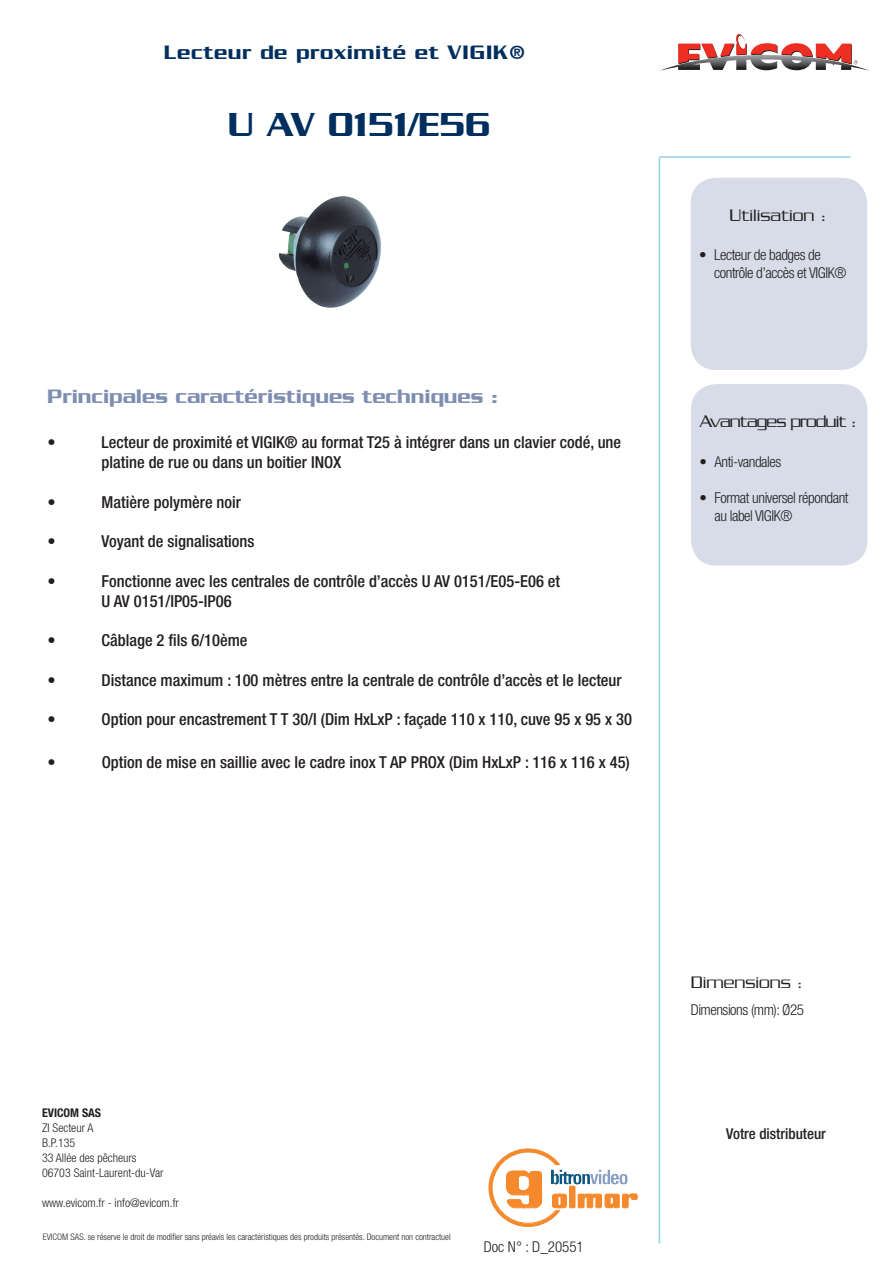
<style>
.page{position:relative;width:893px;height:1263px;background:#fff}
.page>*{position:absolute;margin:0;border:0;box-sizing:border-box;transform-origin:0 0}
.t1{font:500 36px "Serpentine";color:#002e5e}
.t2{font:500 21px "Serpentine";color:#7d8eb0}
.t3{font:500 21px "Serpentine";letter-spacing:.03em;color:#002e5e}
.t4{font:300 18px "Serpentine";color:#231f20}
.t5{font:300 18px "Serpentine";letter-spacing:-.05em;color:#231f20}
.t6{font:500 condensed 16.5px/19.8px "Helvetica Neue";color:#231f20}
.t7{font:300 condensed 15px/18px "Helvetica Neue";letter-spacing:-.03em;color:#231f20}
.t8{font:500 condensed 15px "Helvetica Neue";color:#231f20}
.t9{font:300 condensed 15px "Helvetica Neue";color:#231f20}
.t10{font:300 condensed 12px/15px "Helvetica Neue";color:#231f20}
.t11{font:700 condensed 12px "Helvetica Neue";color:#231f20}
.t12{font:300 condensed 9px "Helvetica Neue";color:#231f20}
</style>
<div class="page">
<hr style="left:659px;top:158px;width:1px;height:1085px;background:#8fd0ee">
<hr style="left:659px;top:156px;width:191px;height:2px;background:#8fd0ee">
<svg style="left:660px;top:34px;width:209px;height:37px"></svg>
<div style="left:569px;top:1186px;width:6px;height:22px;background:#f5892c"></div>
<div style="left:569px;top:1186px;width:6px;height:22px;border:1px solid #f5892c"></div>
<svg style="left:488px;top:1148px;width:79px;height:79px"></svg>
<svg style="left:577px;top:1193px;width:61px;height:16px"></svg>
<img style="left:551px;top:1166px;width:77px;height:23px">
<div style="left:691px;top:178px;width:176px;height:192px;background:#d7dce8;border-radius:26px"></div>
<img style="left:278px;top:196px;width:103px;height:112px">
<div style="left:691px;top:384px;width:176px;height:182px;background:#d7dce8;border-radius:26px"></div>
<p class="t3" style="left:164px;top:40px;width:363px">Lecteur de proximité et VIGIK®</p>
<h1 class="t1" style="left:228px;top:104px;width:264px">U AV 0151/E56</h1>
<p class="t2" style="left:48px;top:385px;width:452px">Principales caractéristiques techniques :</p>
<p class="t6" style="left:48px;top:432px;width:10px">•</p>
<p class="t6" style="left:102px;top:432px;width:521px">Lecteur de proximité et VIGIK® au format T25 à intégrer dans un clavier codé, une platine de rue ou dans un boitier INOX</p>
<p class="t6" style="left:48px;top:492px;width:10px">•</p>
<p class="t6" style="left:102px;top:492px;width:141px">Matière polymère noir</p>
<p class="t6" style="left:48px;top:531px;width:10px">•</p>
<p class="t6" style="left:102px;top:531px;width:154px">Voyant de signalisations</p>
<p class="t6" style="left:48px;top:571px;width:10px">•</p>
<p class="t6" style="left:102px;top:571px;width:460px">Fonctionne avec les centrales de contrôle d’accès U AV 0151/E05-E06 et<br>U AV 0151/IP05-IP06</p>
<p class="t6" style="left:48px;top:630px;width:10px">•</p>
<p class="t6" style="left:102px;top:630px;width:147px">Câblage 2 fils 6/10ème</p>
<p class="t6" style="left:48px;top:670px;width:10px">•</p>
<p class="t6" style="left:102px;top:670px;width:521px">Distance maximum : 100 mètres entre la centrale de contrôle d’accès et le lecteur</p>
<p class="t6" style="left:48px;top:709px;width:10px">•</p>
<p class="t6" style="left:102px;top:709px;width:532px">Option pour encastrement T T 30/I (Dim HxLxP : façade 110 x 110, cuve 95 x 95 x 30</p>
<p class="t6" style="left:48px;top:752px;width:10px">•</p>
<p class="t6" style="left:102px;top:752px;width:530px">Option de mise en saillie avec le cadre inox T AP PROX (Dim HxLxP : 116 x 116 x 45)</p>
<p class="t4" style="left:729px;top:205px;width:99px">Utilisation :</p>
<p class="t7" style="left:714px;top:246px;width:134px;text-indent:-15px">• Lecteur de badges de contrôle d’accès et VIGIK®</p>
<p class="t5" style="left:700px;top:411px;width:158px">Avantages produit :</p>
<p class="t7" style="left:699px;top:452px;width:83px">• Anti-vandales</p>
<p class="t7" style="left:714px;top:488px;width:136px;text-indent:-15px">• Format universel répondant au label VIGIK®</p>
<p class="t11" style="left:42px;top:1106px;width:61px">EVICOM SAS</p>
<p class="t10" style="left:42px;top:1120px;width:123px">ZI Secteur A<br>B.P.135<br>33 Allée des pêcheurs<br>06703 Saint-Laurent-du-Var</p>
<p class="t10" style="left:42px;top:1195px;width:138px">www.evicom.fr - info@evicom.fr</p>
<p class="t12" style="left:43px;top:1231px;width:409px">EVICOM SAS. se réserve le droit de modifier sans préavis les caractéristiques des produits présentés. Document non contractuel</p>
<p class="t9" style="left:484px;top:1238px;width:102px">Doc N° : D_20551</p>
<p class="t4" style="left:691px;top:972px;width:114px">Dimensions :</p>
<p class="t7" style="left:691px;top:1000px;width:115px">Dimensions (mm): Ø25</p>
<p class="t8" style="left:726px;top:1124px;width:101px">Votre distributeur</p>
</div>
